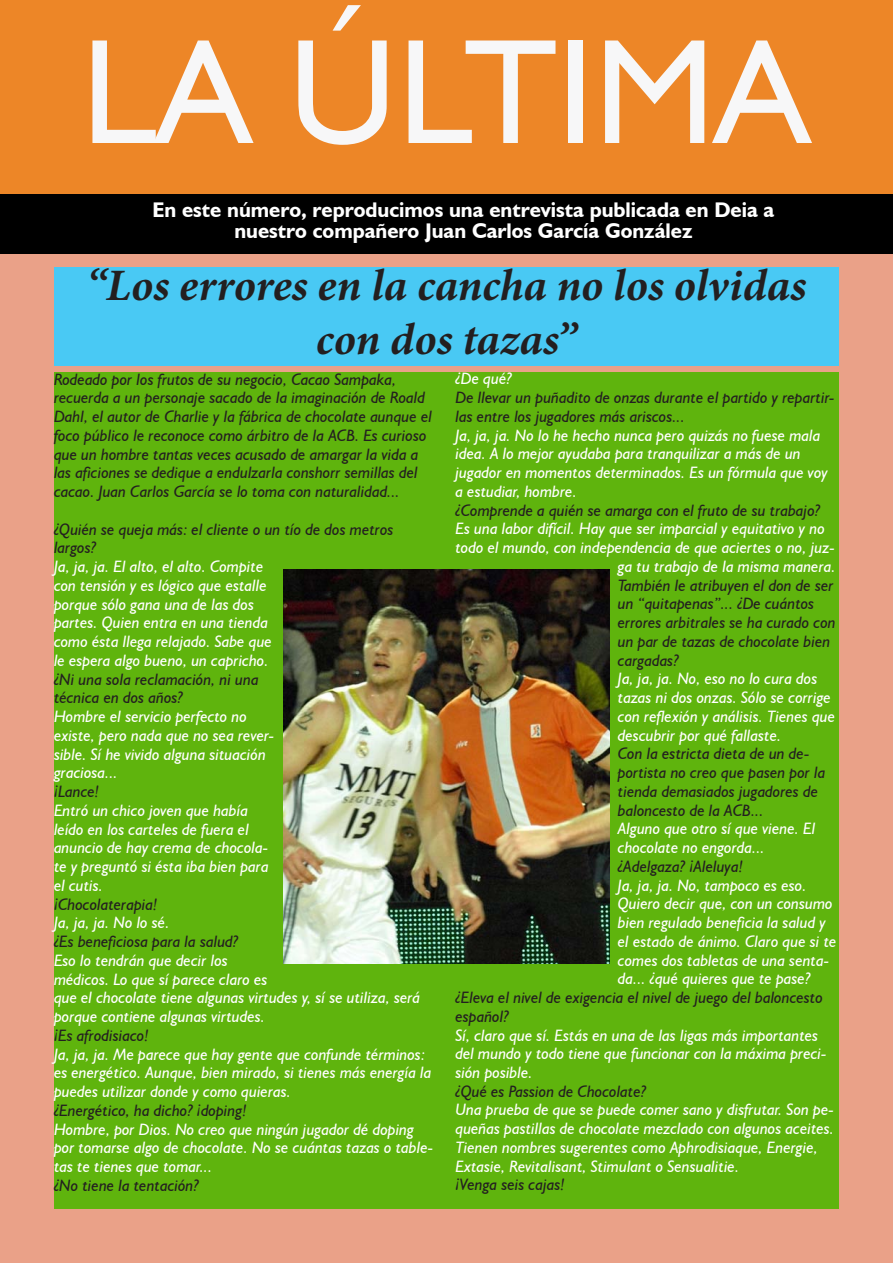
<style>
.page{position:relative;width:893px;height:1263px;background:#fff}
.page>*{position:absolute;margin:0;border:0;box-sizing:border-box;transform-origin:0 0}
.t1{font:150px "Humanist 521 BT";color:#f7f7f8}
.t2{font:italic 700 45px/54px "Minion Pro";letter-spacing:.005em;color:#231f20;text-align:center}
.t3{font:700 21.15px "Humanist 521 BT";color:#fff}
.t4{font:italic 16.5px/18.8px "Humanist 521 BT";color:#fff}
.t5{font:italic 16.5px/18.8px "Humanist 521 BT";color:#231f20}
</style>
<div class="page">
<div style="left:0;top:251px;width:893px;height:1012px;background:#eaa188"></div>
<div style="left:0;top:0;width:893px;height:195px;background:#ed8627"></div>
<div style="left:0;top:195px;width:893px;height:59px;background:#000"></div>
<div style="left:54px;top:372px;width:785px;height:837px;background:#5fb40d"></div>
<div style="left:54px;top:267px;width:785px;height:99px;background:#49c9f4"></div>
<img style="left:284px;top:570px;width:325px;height:393px">
<p class="t1" style="left:81px;top:-1px;width:729px">LA ÚLTIMA</p>
<p class="t3" style="left:153px;top:196px;width:623px">En este número, reproducimos una entrevista publicada en Deia a</p>
<p class="t3" style="left:234px;top:217px;width:460px">nuestro compañero Juan Carlos García González</p>
<p class="t2" style="left:86px;top:257px;width:722px">“Los errores en la cancha no los olvidas con dos tazas”</p>
<p class="t5" style="left:54px;top:369px;width:379px">Rodeado por los frutos de su negocio, Cacao Sampaka, recuerda a un personaje sacado de la imaginación de Roald Dahl, el autor de Charlie y la fábrica de chocolate aunque el foco público le reconoce como árbitro de la ACB. Es curioso que un hombre tantas veces acusado de amargar la vida a las aficiones se dedique a endulzarla conshorr semillas del cacao. Juan Carlos García se lo toma con naturalidad...</p>
<p class="t5" style="left:54px;top:519px;width:341px">¿Quién se queja más: el cliente o un tío de dos metros largos?</p>
<p class="t4" style="left:54px;top:557px;width:219px">Ja, ja, ja. El alto, el alto. Compite con tensión y es lógico que estalle porque sólo gana una de las dos partes. Quien entra en una tienda como ésta llega relajado. Sabe que le espera algo bueno, un capricho.</p>
<p class="t5" style="left:54px;top:669px;width:206px">¿Ni una sola reclamación, ni una técnica en dos años?</p>
<p class="t4" style="left:54px;top:707px;width:222px">Hombre el servicio perfecto no existe, pero nada que no sea rever&shy;sible. Sí he vivido alguna situación graciosa...</p>
<p class="t5" style="left:54px;top:782px;width:47px">¡Lance!</p>
<p class="t4" style="left:54px;top:800px;width:216px">Entró un chico joven que había leído en los carteles de fuera el anuncio de hay crema de chocola&shy;te y preguntó si ésta iba bien para el cutis.</p>
<p class="t5" style="left:54px;top:894px;width:105px">¡Chocolaterapia!</p>
<p class="t4" style="left:54px;top:913px;width:117px">Ja, ja, ja. No lo sé.</p>
<p class="t5" style="left:54px;top:932px;width:186px">¿Es beneficiosa para la salud?</p>
<p class="t4" style="left:54px;top:950px;width:368px">Eso lo tendrán que decir los<br>médicos. Lo que sí parece claro es<br>que el chocolate tiene algunas virtudes y, sí se utiliza, será porque contiene algunas virtudes.</p>
<p class="t5" style="left:54px;top:1025px;width:96px">¡Es afrodisiaco!</p>
<p class="t4" style="left:54px;top:1044px;width:379px">Ja, ja, ja. Me parece que hay gente que confunde términos: es energético. Aunque, bien mirado, si tienes más energía la puedes utilizar donde y como quieras.</p>
<p class="t5" style="left:54px;top:1100px;width:194px">¿Energético, ha dicho? ¡doping!</p>
<p class="t4" style="left:54px;top:1119px;width:381px">Hombre, por Dios. No creo que ningún jugador dé doping por tomarse algo de chocolate. No se cuántas tazas o table&shy;tas te tienes que tomar...</p>
<p class="t5" style="left:54px;top:1175px;width:146px">¿No tiene la tentación?</p>
<p class="t4" style="left:455px;top:369px;width:58px">¿De qué?</p>
<p class="t5" style="left:455px;top:388px;width:381px">De llevar un puñadito de onzas durante el partido y repartir&shy;las entre los jugadores más ariscos...</p>
<p class="t4" style="left:455px;top:425px;width:374px">Ja, ja, ja. No lo he hecho nunca pero quizás no fuese mala idea. A lo mejor ayudaba para tranquilizar a más de un jugador en momentos determinados. Es un fórmula que voy a estudiar, hombre.</p>
<p class="t5" style="left:455px;top:500px;width:366px">¿Comprende a quién se amarga con el fruto de su trabajo?</p>
<p class="t4" style="left:455px;top:519px;width:371px">Es una labor difícil. Hay que ser imparcial y equitativo y no</p>
<p class="t4" style="left:455px;top:538px;width:381px">todo el mundo, con independencia de que aciertes o no, juz-</p>
<p class="t4" style="left:618px;top:556px;width:219px">ga tu trabajo de la misma manera.</p>
<p class="t5" style="left:618px;top:575px;width:219px">También le atribuyen el don de ser un “quitapenas”... ¿De cuántos errores arbitrales se ha curado con un par de tazas de chocolate bien cargadas?</p>
<p class="t4" style="left:618px;top:669px;width:219px">Ja, ja, ja. No, eso no lo cura dos tazas ni dos onzas. Sólo se corrige con reflexión y análisis. Tienes que descubrir por qué fallaste.</p>
<p class="t5" style="left:618px;top:744px;width:209px">Con la estricta dieta de un de&shy;portista no creo que pasen por la tienda demasiados jugadores de baloncesto de la ACB...</p>
<p class="t4" style="left:618px;top:819px;width:199px">Alguno que otro sí que viene. El chocolate no engorda...</p>
<p class="t5" style="left:618px;top:856px;width:126px">¿Adelgaza? ¡Aleluya!</p>
<p class="t4" style="left:618px;top:875px;width:220px">Ja, ja, ja. No, tampoco es eso.<br>Quiero decir que, con un consumo bien regulado beneficia la salud y el estado de ánimo. Claro que si te comes dos tabletas de una senta&shy;da... ¿qué quieres que te pase?</p>
<p class="t5" style="left:455px;top:988px;width:369px">¿Eleva el nivel de exigencia el nivel de juego del baloncesto español?</p>
<p class="t4" style="left:455px;top:1025px;width:373px">Sí, claro que sí. Estás en una de las ligas más importantes del mundo y todo tiene que funcionar con la máxima preci&shy;sión posible.</p>
<p class="t5" style="left:455px;top:1081px;width:192px">¿Qué es Passion de Chocolate?</p>
<p class="t4" style="left:455px;top:1100px;width:380px">Una prueba de que se puede comer sano y disfrutar. Son pe&shy;queñas pastillas de chocolate mezclado con algunos aceites.<br>Tienen nombres sugerentes como Aphrodisiaque, Energie, Extasie, Revitalisant, Stimulant o Sensualitie.</p>
<p class="t5" style="left:455px;top:1175px;width:111px">¡Venga seis cajas!</p>
</div>
